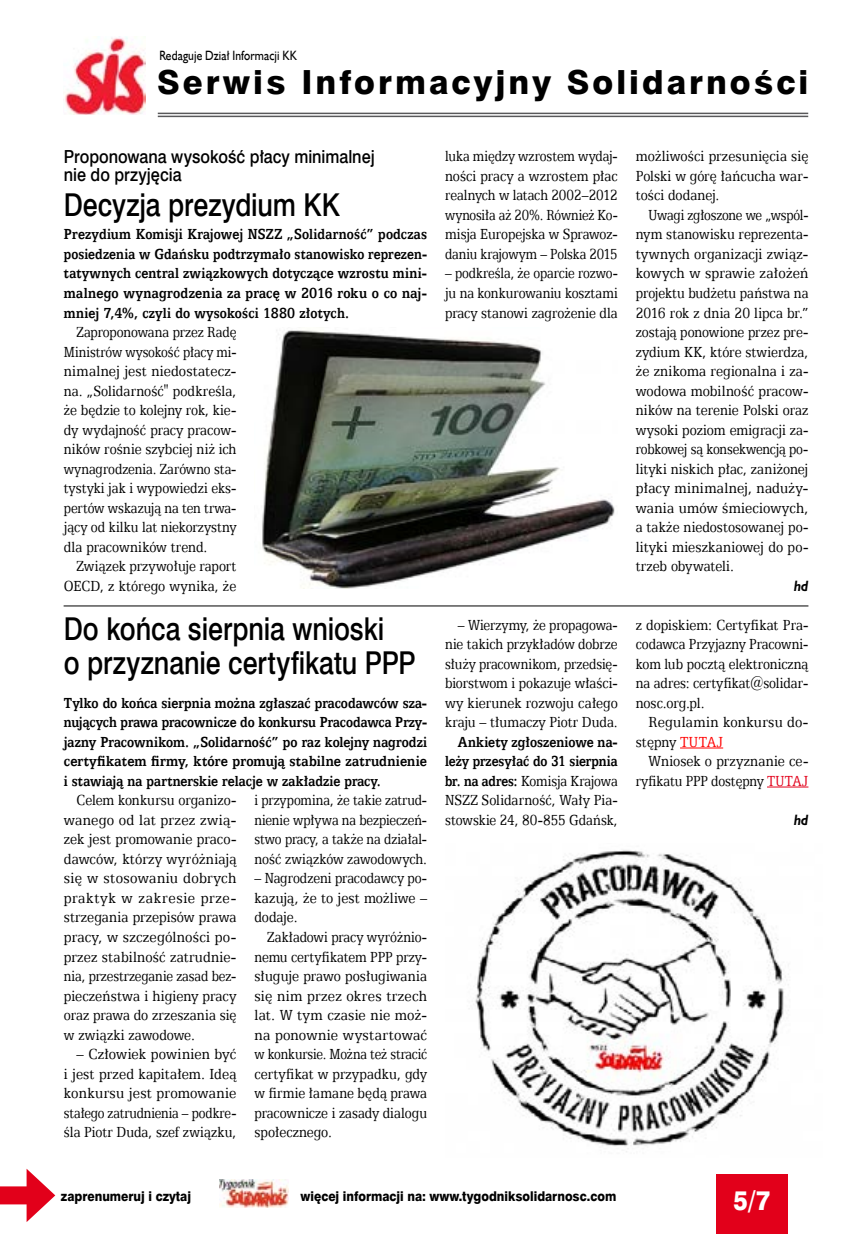
<style>
.page{position:relative;width:851px;height:1234px;background:#fff}
.page>*{position:absolute;margin:0;border:0;box-sizing:border-box;transform-origin:0 0}
.t1{font:33.3px "Swis 721 Hv EU";letter-spacing:.09em;color:#000}
.t2{font:31.5px/34.5px "Swis 721 Md EU";letter-spacing:-.005em;color:#000;scale:.85 1}
.t3{font:27px "Swis 721 Hv EU";color:#fff;scale:.9 1}
.t4{font:18px/18px "Swis 721 Md EU";color:#000;scale:.9 1}
.t5{font:16.5px/19.5px "Egyptian 505 EU";color:#000;text-align:justify;scale:.83 1}
.t6{font:16.5px/19.5px "Egyptian 505 EU";color:#000;text-align:justify;scale:.81 1}
.t7{font:700 16.5px/19.5px "Egyptian 505 EU";letter-spacing:.01em;color:#000;text-align:justify;scale:.85 1}
.t8{font:16.5px/19.5px "Egyptian 505 EU";color:#000;text-align:justify;scale:.82 1}
.t9{font:16.5px/19.5px "Egyptian 505 EU";color:#000;text-align:justify;scale:.85 1}
.t10{font:16.5px/19.5px "Egyptian 505 EU";color:#000;text-align:justify;scale:.86 1}
.t11{font:16.5px/19.5px "Egyptian 505 EU";color:#000;text-align:justify;scale:.88 1}
.t12{font:16.5px/19.5px "Egyptian 505 EU";color:#000;text-align:right;scale:.84 1}
.t13{font:italic 700 15px "Humanst 521 EU";color:#000;scale:.9 1}
.t14{font:13.5px "Swis 721 Hv EU";color:#000;scale:.9 1}
.t15{font:13.5px "Humanst 521 EU";letter-spacing:.015em;color:#000;scale:.85 1}
.s1{font-weight:700}
.s2{color:#f00}
.s3{color:#e2001a}
</style>
<div class="page">
<div style="left:716px;top:1174px;width:72px;height:59px;background:#e2001a"></div>
<img style="left:219px;top:1179px;width:70px;height:27px">
<div style="left:0;top:1186px;width:38px;height:18px;background:#e2001a"></div>
<svg style="left:27px;top:1169px;width:28px;height:52px"></svg>
<img style="left:65px;top:37px;width:81px;height:78px">
<hr style="left:158px;top:113px;width:650px;height:1px;background:#58585a">
<hr style="left:158px;top:116px;width:650px;height:1px;background:#58585a">
<hr style="left:680px;top:747px;width:43px;height:1px;background:#f00">
<hr style="left:767px;top:786px;width:41px;height:1px;background:#e2001a">
<img style="left:262px;top:330px;width:353px;height:258px">
<img style="left:475px;top:850px;width:314px;height:302px">
<hr style="left:64px;top:605px;width:744px;height:1px;background:#000">
<p class="t15" style="left:159px;top:47px;width:163px">Redaguje Dział Informacji KK</p>
<h1 class="t1" style="left:157px;top:62px;width:652px">Serwis Informacyjny Solidarności</h1>
<p class="t4" style="left:64px;top:149px;width:347px">Proponowana wysokość płacy minimalnej nie do przyjęcia</p>
<h2 class="t2" style="left:64px;top:189px;width:326px">Decyzja prezydium KK</h2>
<p class="t7" style="left:64px;top:224px;width:429px">Prezydium Komisji Krajowej NSZZ „Solidarność” podczas posiedzenia w Gdańsku podtrzymało stanowisko reprezen&shy;tatywnych central związkowych dotyczące wzrostu mini&shy;malnego wynagrodzenia za pracę w 2016 roku o co naj&shy;mniej 7,4%, czyli do wysokości 1880 złotych.</p>
<p class="t5" style="left:64px;top:322px;width:209px;text-indent:13px">Zaproponowana przez Radę Ministrów wysokość płacy mi&shy;nimalnej jest niedostatecz&shy;na. „Solidarność" podkreśla, że będzie to kolejny rok, kie&shy;dy wydajność pracy pracow&shy;ników rośnie szybciej niż ich wynagrodzenia. Zarówno sta&shy;tystyki jak i wypowiedzi eks&shy;pertów wskazują na ten trwa&shy;jący od kilku lat niekorzystny dla pracowników trend.</p>
<p class="t12" style="left:64px;top:556px;width:207px">Związek przywołuje raport<br>OECD, z którego wynika, że</p>
<h2 class="t2" style="left:64px;top:612px;width:415px">Do końca sierpnia wnioski<br>o przyznanie certyfikatu PPP</h2>
<p class="t7" style="left:64px;top:692px;width:429px">Tylko do końca sierpnia można zgłaszać pracodawców sza&shy;nujących prawa pracownicze do konkursu Pracodawca Przy&shy;jazny Pracownikom. „Solidarność” po raz kolejny nagrodzi certyfikatem firmy, które promują stabilne zatrudnienie i stawiają na partnerskie relacje w zakładzie pracy.</p>
<p class="t9" style="left:64px;top:790px;width:204px;text-indent:13px">Celem konkursu organizo&shy;wanego od lat przez zwią&shy;zek jest promowanie praco&shy;dawców, którzy wyróżniają się w stosowaniu dobrych praktyk w zakresie prze&shy;strzegania przepisów prawa pracy, w szczególności po&shy;przez stabilność zatrudnie&shy;nia, przestrzeganie zasad bez&shy;pieczeństwa i higieny pracy oraz prawa do zrzeszania się w związki zawodowe.</p>
<p class="t11" style="left:64px;top:1043px;width:198px;text-indent:13px">– Człowiek powinien być i jest przed kapitałem. Ideą konkursu jest promowanie stałego zatrudnienia – podkre&shy;śla Piotr Duda, szef związku,</p>
<p class="t8" style="left:254px;top:790px;width:212px">i przypomina, że takie zatrud&shy;nienie wpływa na bezpieczeń&shy;stwo pracy, a także na działal&shy;ność związków zawodowych.</p>
<p class="t5" style="left:254px;top:868px;width:209px">– Nagrodzeni pracodawcy po&shy;kazują, że to jest możliwe – dodaje.</p>
<p class="t5" style="left:254px;top:926px;width:209px;text-indent:13px">Zakładowi pracy wyróżnio&shy;nemu certyfikatem PPP przy&shy;sługuje prawo posługiwania się nim przez okres trzech lat. W tym czasie nie moż&shy;na ponownie wystartować w konkursie. Można też stracić certyfikat w przypadku, gdy w firmie łamane będą prawa pracownicze i zasady dialogu społecznego.</p>
<p class="t8" style="left:445px;top:146px;width:212px">luka między wzrostem wydaj&shy;ności pracy a wzrostem płac realnych w latach 2002–2012 wynosiła aż 20%. Również Ko&shy;misja Europejska w Sprawoz&shy;daniu krajowym – Polska 2015</p>
<p class="t6" style="left:445px;top:263px;width:215px">– podkreśla, że oparcie rozwo&shy;ju na konkurowaniu kosztami pracy stanowi zagrożenie dla</p>
<p class="t5" style="left:445px;top:614px;width:209px;text-indent:13px">– Wierzymy, że propagowa&shy;nie takich przykładów dobrze służy pracownikom, przedsię&shy;biorstwom i pokazuje właści&shy;wy kierunek rozwoju całego kraju – tłumaczy Piotr Duda.</p>
<p class="t8" style="left:445px;top:731px;width:212px;text-indent:13px"><span class="s1">Ankiety zgłoszeniowe na&shy;leży przesyłać do 31 sierpnia br. na adres:</span> Komisja Krajowa NSZZ Solidarność, Wały Pia&shy;stowskie 24, 80-855 Gdańsk,</p>
<p class="t10" style="left:635px;top:146px;width:202px">możliwości przesunięcia się Polski w górę łańcucha war&shy;tości dodanej.</p>
<p class="t6" style="left:635px;top:205px;width:215px;text-indent:13px">Uwagi zgłoszone we „wspól&shy;nym stanowisku reprezenta&shy;tywnych organizacji związ&shy;kowych w sprawie założeń projektu budżetu państwa na 2016 rok z dnia 20 lipca br.” zostają ponowione przez pre&shy;zydium KK, które stwierdza, że znikoma regionalna i za&shy;wodowa mobilność pracow&shy;ników na terenie Polski oraz wysoki poziom emigracji za&shy;robkowej są konsekwencją po&shy;lityki niskich płac, zaniżonej płacy minimalnej, naduży&shy;wania umów śmieciowych, a także niedostosowanej po&shy;lityki mieszkaniowej do po&shy;trzeb obywateli.</p>
<p class="t13" style="left:794px;top:576px;width:17px">hd</p>
<p class="t10" style="left:635px;top:614px;width:202px">z dopiskiem: Certyfikat Pra&shy;codawca Przyjazny Pracowni&shy;kom lub pocztą elektroniczną na adres: certyfikat@solidar&shy;nosc.org.pl.</p>
<p class="t11" style="left:635px;top:712px;width:198px;text-indent:13px">Regulamin konkursu do&shy;stępny <span class="s2">TUTAJ</span></p>
<p class="t10" style="left:635px;top:751px;width:202px;text-align:right">Wniosek o przyznanie ce&shy;ryfikatu PPP dostępny <span class="s3">TUTAJ</span></p>
<p class="t13" style="left:794px;top:810px;width:17px">hd</p>
<p class="t14" style="left:61px;top:1187px;width:146px">zaprenumeruj i czytaj</p>
<p class="t14" style="left:300px;top:1187px;width:352px">więcej informacji na: www.tygodniksolidarnosc.com</p>
<h3 class="t3" style="left:733px;top:1183px;width:42px">5/7</h3>
</div>
